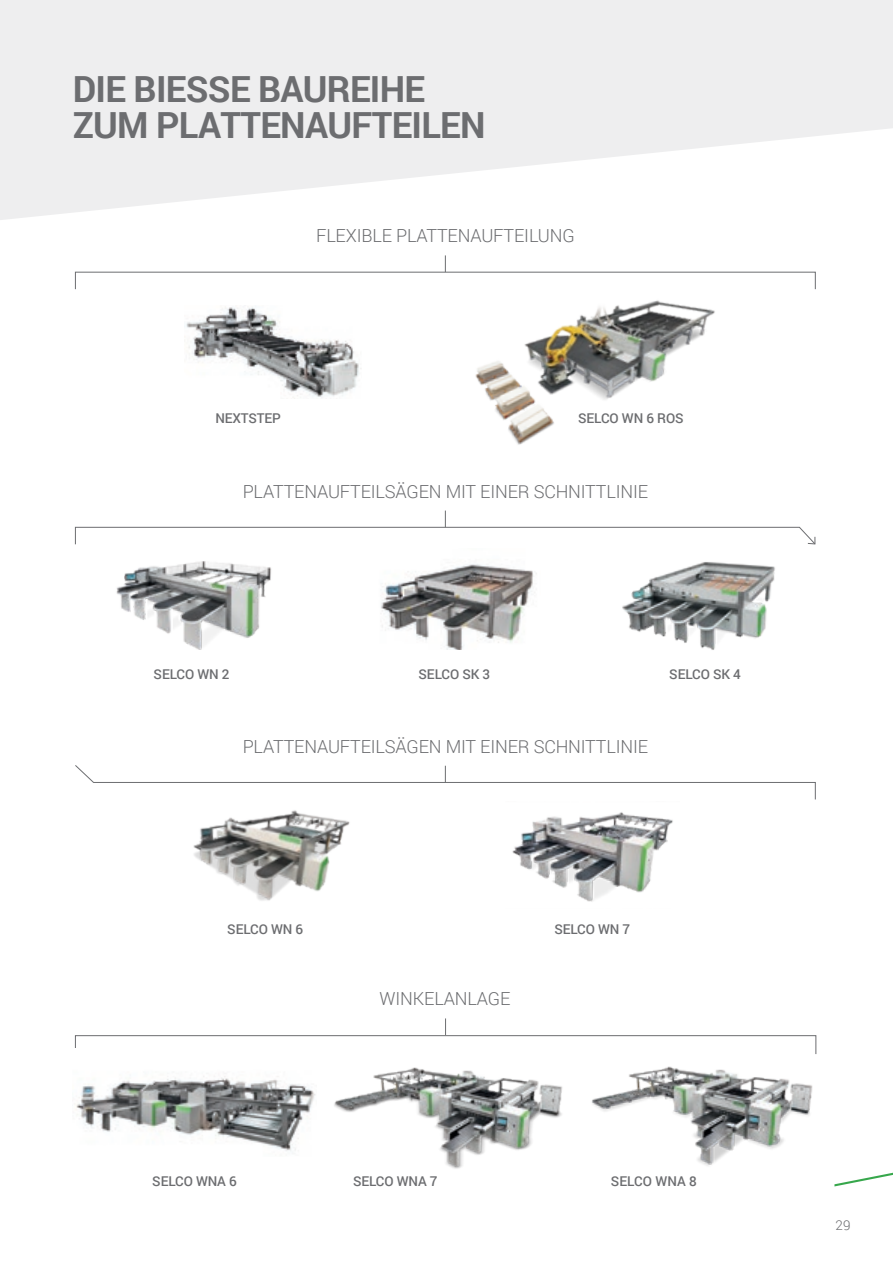
<style>
.page{position:relative;width:893px;height:1263px;background:#fff}
.page>*{position:absolute;margin:0;border:0;box-sizing:border-box;transform-origin:0 0}
._1_TITOLO_GRIGIO{font:700 36px/36px "Roboto";letter-spacing:-.02em;color:#6c6d70}
.t1{font:300 18px "Roboto";letter-spacing:-.01em;color:#6c6d70}
.t2{font:500 13.5px "Roboto";letter-spacing:-.01em;color:#6c6d70}
.t3{font:300 13.5px "Roboto";color:#6c6d70}
</style>
<div class="page">
<svg style="left:0;top:0;width:893px;height:220px;fill:#eeeeef"></svg>
<svg style="left:445px;top:255px;width:1px;height:17px"></svg>
<svg style="left:75px;top:511px;width:741px;height:34px"></svg>
<svg style="left:75px;top:765px;width:741px;height:35px"></svg>
<div style="left:75px;top:272px;width:741px;height:18px;border:1px solid #6c6d70"></div>
<div style="left:75px;top:1035px;width:741px;height:19px;border:1px solid #6c6d70"></div>
<svg style="left:445px;top:1018px;width:1px;height:17px"></svg>
<img style="left:622px;top:562px;width:153px;height:88px">
<img style="left:381px;top:564px;width:156px;height:85px">
<img style="left:116px;top:561px;width:155px;height:88px">
<img style="left:187px;top:798px;width:171px;height:103px">
<img style="left:512px;top:812px;width:161px;height:90px">
<img style="left:334px;top:1067px;width:229px;height:102px">
<img style="left:75px;top:1049px;width:242px;height:102px">
<img style="left:591px;top:1066px;width:222px;height:100px">
<img style="left:475px;top:361px;width:73px;height:84px">
<img style="left:508px;top:288px;width:213px;height:140px">
<img style="left:186px;top:306px;width:175px;height:92px">
<svg style="left:834px;top:1172px;width:59px;height:14px"></svg>
<p class="_1_TITOLO_GRIGIO" style="left:73px;top:69px;width:414px">DIE BIESSE BAUREIHE<br>ZUM PLATTENAUFTEILEN</p>
<p class="t1" style="left:316px;top:224px;width:260px">FLEXIBLE PLATTENAUFTEILUNG</p>
<p class="t2" style="left:215px;top:409px;width:67px">NEXTSTEP</p>
<p class="t2" style="left:578px;top:409px;width:107px">SELCO WN 6 ROS</p>
<p class="t1" style="left:243px;top:479px;width:407px">PLATTENAUFTEILSÄGEN MIT EINER SCHNITTLINIE</p>
<p class="t2" style="left:154px;top:664px;width:77px">SELCO WN 2</p>
<p class="t2" style="left:419px;top:664px;width:73px">SELCO SK 3</p>
<p class="t2" style="left:669px;top:664px;width:73px">SELCO SK 4</p>
<p class="t1" style="left:243px;top:734px;width:407px">PLATTENAUFTEILSÄGEN MIT EINER SCHNITTLINIE</p>
<p class="t2" style="left:227px;top:919px;width:77px">SELCO WN 6</p>
<p class="t1" style="left:380px;top:986px;width:132px">WINKELANLAGE</p>
<p class="t2" style="left:554px;top:919px;width:77px">SELCO WN 7</p>
<p class="t2" style="left:152px;top:1172px;width:86px">SELCO WNA 6</p>
<p class="t2" style="left:353px;top:1171px;width:86px">SELCO WNA 7</p>
<p class="t2" style="left:611px;top:1171px;width:87px">SELCO WNA 8</p>
<p class="t3" style="left:836px;top:1215px;width:16px">29</p>
</div>
